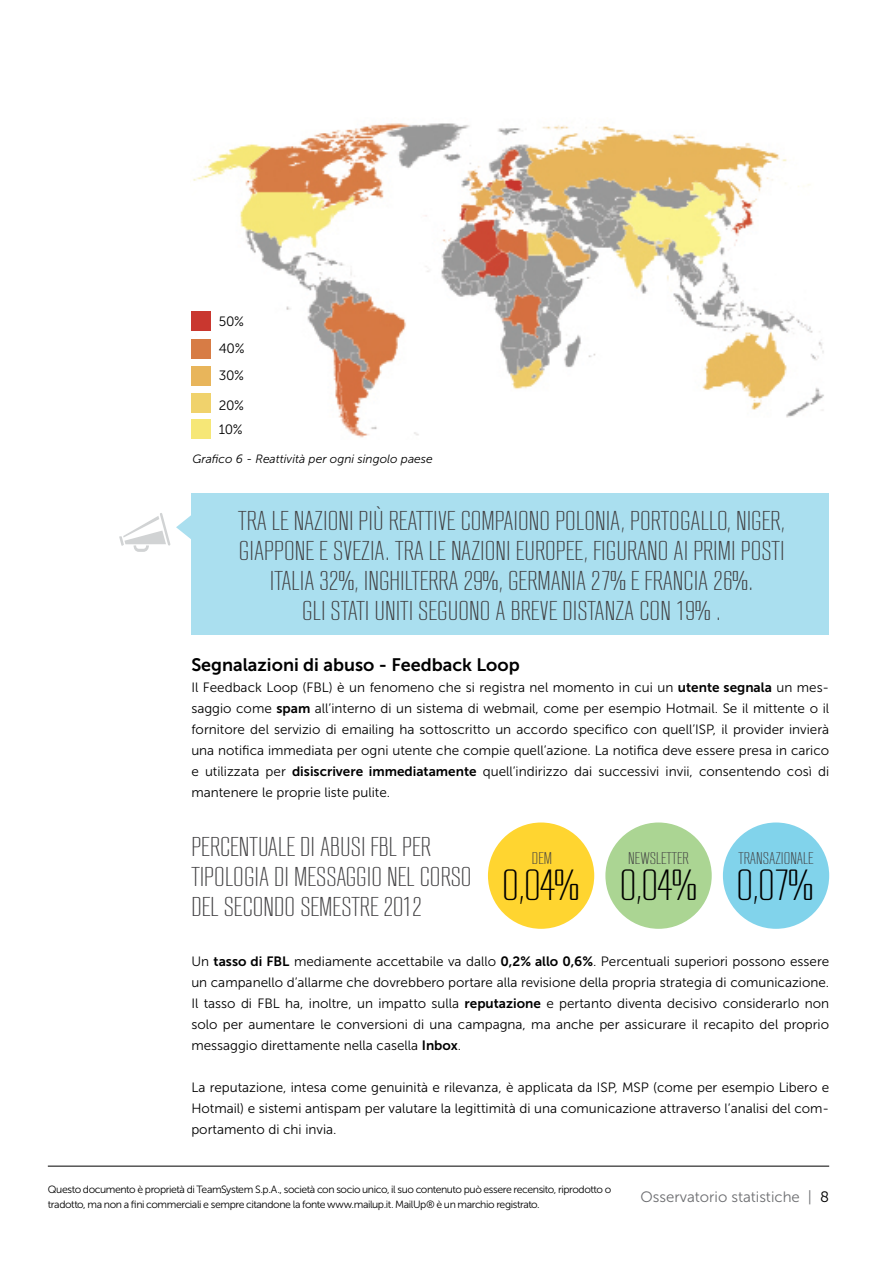
<style>
.page{position:relative;width:893px;height:1263px;background:#fff}
.page>*{position:absolute;margin:0;border:0;box-sizing:border-box;transform-origin:0 0}
.t1{font:300 43.2px "RB No 2";color:#000}
.t2{font:300 27px/30px "RB No 2";color:#414042;text-align:center}
.t3{font:18px "Museo Sans 700";color:#000}
.t4{font:300 16.8px "RB No 2";color:#414042}
.t5{font:15px "Museo Sans 300";color:#6d6e71}
.t6{font:13.5px/21px "Museo Sans 300";color:#000;text-align:justify}
.t7{font:italic 12px "Museo Sans 300";color:#000}
.t8{font:10.5px/15px "Museo Sans 300";letter-spacing:-.04em;color:#000}
.s1{font-family:"Museo Sans 700"}
.s2{color:#000}
</style>
<div class="page">
<hr style="left:48px;top:1166px;width:781px;height:1px;background:#000">
<div style="left:192px;top:493px;width:637px;height:142px;background:#aadfef"></div>
<svg style="left:119px;top:512px;width:73px;height:40px"></svg>
<img style="left:191px;top:123px;width:633px;height:315px">
<div style="left:192px;top:312px;width:19px;height:19px;background:#c9372f"></div>
<div style="left:191px;top:339px;width:20px;height:19px;background:#d77c45"></div>
<div style="left:191px;top:366px;width:20px;height:19px;background:#e8b55b"></div>
<div style="left:191px;top:393px;width:20px;height:20px;background:#f0d26c"></div>
<div style="left:191px;top:419px;width:20px;height:20px;background:#f6e777"></div>
<div style="left:488px;top:822px;width:106px;height:107px;background:#ffd530;border-radius:50%"></div>
<div style="left:605px;top:822px;width:107px;height:107px;background:#abd593;border-radius:50%"></div>
<div style="left:723px;top:822px;width:106px;height:107px;background:#81d3eb;border-radius:50%"></div>
<p class="t6" style="left:219px;top:308px;width:27px;line-height:27.2px">50% 40% 30%</p>
<p class="t6" style="left:219px;top:394px;width:27px;line-height:24px">20%<br>10%</p>
<p class="t7" style="left:192px;top:453px;width:242px">Grafico 6 - Reattività per ogni singolo paese</p>
<p class="t2" style="left:238px;top:505px;width:549px">TRA LE NAZIONI PIÙ REATTIVE COMPAIONO POLONIA, PORTOGALLO, NIGER, GIAPPONE E SVEZIA. TRA LE NAZIONI EUROPEE, FIGURANO AI PRIMI POSTI ITALIA 32%, INGHILTERRA 29%, GERMANIA 27% E FRANCIA 26%.<br>GLI STATI UNITI SEGUONO A BREVE DISTANZA CON 19% .</p>
<h3 class="t3" style="left:191px;top:655px;width:330px">Segnalazioni di abuso - Feedback Loop</h3>
<p class="t6" style="left:191px;top:677px;width:639px">Il Feedback Loop (FBL) è un fenomeno che si registra nel momento in cui un <span class="s1">utente segnala</span> un mes&shy;saggio come <span class="s1">spam</span> all’interno di un sistema di webmail, come per esempio Hotmail. Se il mittente o il fornitore del servizio di emailing ha sottoscritto un accordo specifico con quell’ISP, il provider invierà una notifica immediata per ogni utente che compie quell’azione. La notifica deve essere presa in carico e utilizzata per <span class="s1">disiscrivere immediatamente</span> quell’indirizzo dai successivi invii, consentendo così di mantenere le proprie liste pulite.</p>
<h2 class="t2" style="left:191px;top:831px;width:282px;text-align:left">PERCENTUALE DI ABUSI FBL PER<br>TIPOLOGIA DI MESSAGGIO NEL CORSO<br>DEL SECONDO SEMESTRE 2012</h2>
<p class="t4" style="left:532px;top:849px;width:22px">DEM</p>
<h1 class="t1" style="left:503px;top:862px;width:78px">0,04%</h1>
<p class="t4" style="left:628px;top:849px;width:62px">NEWSLETTER</p>
<h1 class="t1" style="left:620px;top:862px;width:78px">0,04%</h1>
<p class="t4" style="left:738px;top:849px;width:77px">TRANSAZIONALE</p>
<h1 class="t1" style="left:737px;top:862px;width:78px">0,07%</h1>
<p class="t6" style="left:191px;top:951px;width:639px">Un <span class="s1">tasso di FBL</span> mediamente accettabile va dallo <span class="s1">0,2% allo 0,6%</span>. Percentuali superiori possono essere un campanello d’allarme che dovrebbero portare alla revisione della propria strategia di comunicazione.<br>Il tasso di FBL ha, inoltre, un impatto sulla <span class="s1">reputazione</span> e pertanto diventa decisivo considerarlo non solo per aumentare le conversioni di una campagna, ma anche per assicurare il recapito del proprio messaggio direttamente nella casella <span class="s1">Inbox</span>.</p>
<p class="t6" style="left:191px;top:1077px;width:639px">La reputazione, intesa come genuinità e rilevanza, è applicata da ISP, MSP (come per esempio Libero e Hotmail) e sistemi antispam per valutare la legittimità di una comunicazione attraverso l’analisi del com&shy;portamento di chi invia.</p>
<p class="t8" style="left:48px;top:1182px;width:565px">Questo documento è proprietà di TeamSystem S.p.A., società con socio unico, il suo contenuto può essere recensito, riprodotto o tradotto, ma non a fini commerciali e sempre citandone la fonte www.mailup.it. MailUp® è un marchio registrato.</p>
<p class="t5" style="left:640px;top:1189px;width:190px">Osservatorio statistiche | <span class="s2">8</span></p>
</div>
